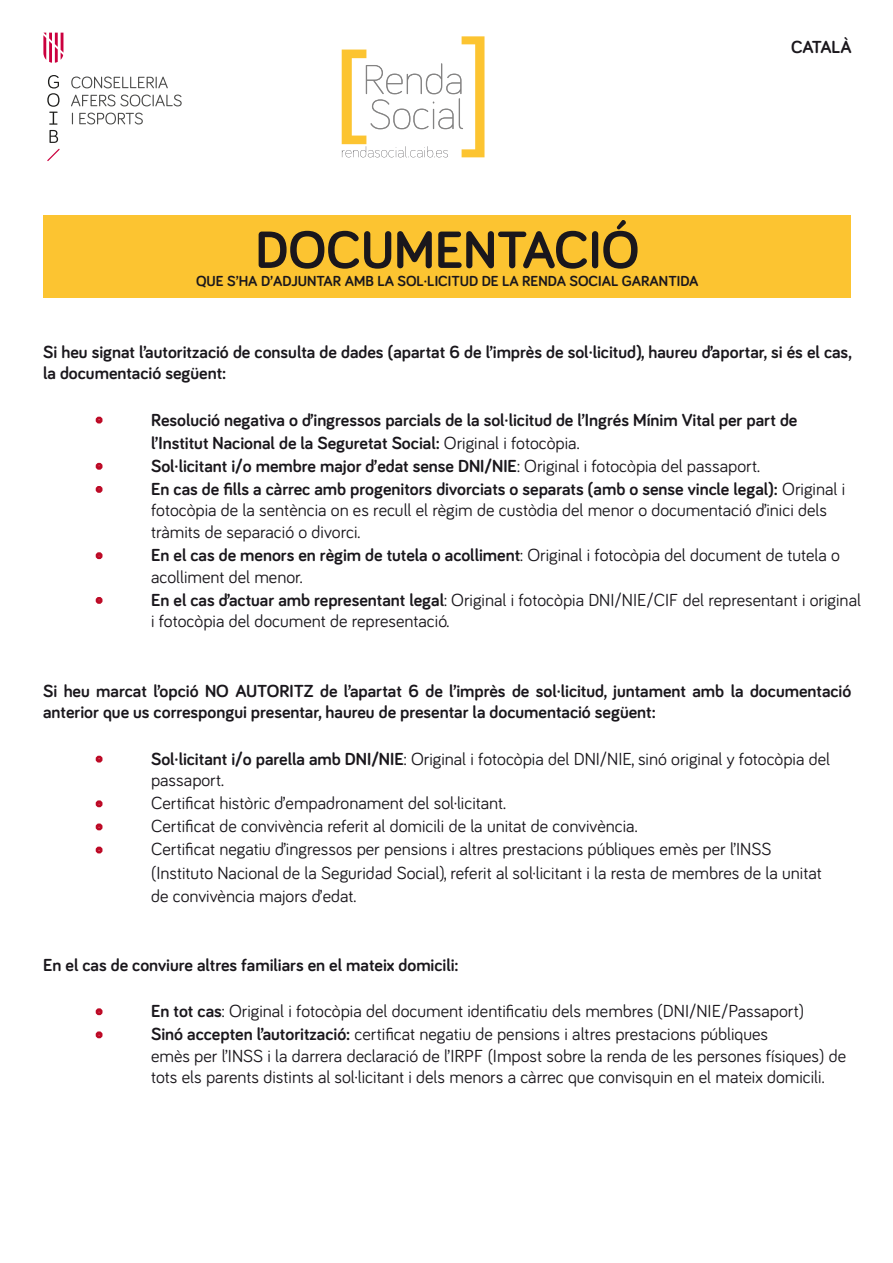
<style>
.page{position:relative;width:893px;height:1263px;background:#fff}
.page>*{position:absolute;margin:0;border:0;box-sizing:border-box;transform-origin:0 0}
.t1{font:700 54px "Bariol";color:#1a171c}
.t2{font:18px/21.6px "Bariol";color:#1a171c}
.t3{font:700 18px/21.6px "Bariol";color:#1a171c}
.t4{font:700 18px "Bariol";color:#bd0a26}
.t5{font:700 15px "Bariol";color:#1a171c}
.s1{font-weight:400}
.s2{font-weight:700}
</style>
<div class="page">
<div style="left:96px;top:417px;width:7px;height:6px;border:4px solid #bd0a26;border-radius:50%"></div>
<div style="left:96px;top:463px;width:7px;height:7px;border:4px solid #bd0a26;border-radius:50%"></div>
<div style="left:96px;top:486px;width:7px;height:7px;border:4px solid #bd0a26;border-radius:50%"></div>
<div style="left:96px;top:552px;width:7px;height:7px;border:4px solid #bd0a26;border-radius:50%"></div>
<div style="left:96px;top:597px;width:7px;height:7px;border:4px solid #bd0a26;border-radius:50%"></div>
<div style="left:96px;top:756px;width:7px;height:6px;border:4px solid #bd0a26;border-radius:50%"></div>
<div style="left:96px;top:800px;width:7px;height:7px;border:4px solid #bd0a26;border-radius:50%"></div>
<div style="left:96px;top:823px;width:7px;height:7px;border:4px solid #bd0a26;border-radius:50%"></div>
<div style="left:96px;top:846px;width:7px;height:7px;border:4px solid #bd0a26;border-radius:50%"></div>
<div style="left:96px;top:1008px;width:7px;height:7px;border:4px solid #bd0a26;border-radius:50%"></div>
<div style="left:96px;top:1031px;width:7px;height:7px;border:4px solid #bd0a26;border-radius:50%"></div>
<div style="left:43px;top:215px;width:808px;height:82px;background:#fcc431"></div>
<svg style="left:71px;top:77px;width:97px;height:11px"></svg>
<svg style="left:71px;top:95px;width:111px;height:11px"></svg>
<svg style="left:79px;top:113px;width:64px;height:11px"></svg>
<svg style="left:47px;top:149px;width:13px;height:12px"></svg>
<svg style="left:47px;top:75px;width:13px;height:68px"></svg>
<svg style="left:43px;top:33px;width:20px;height:30px"></svg>
<svg style="left:342px;top:36px;width:142px;height:122px"></svg>
<h1 class="t1" style="left:255px;top:213px;width:385px">DOCUMENTACIÓ</h1>
<p class="t5" style="left:196px;top:271px;width:504px">QUE S’HA D’ADJUNTAR AMB LA SOL·LICITUD DE LA RENDA SOCIAL GARANTIDA</p>
<p class="t3" style="left:791px;top:36px;width:62px">CATALÀ</p>
<p class="t3" style="left:43px;top:340px;width:811px">Si heu signat l’autorització de consulta de dades (apartat 6 de l’imprès de sol·licitud), haureu d’aportar, si és el cas, la documentació següent:</p>
<p class="t4" style="left:97px;top:407px;width:6px">·</p>
<p class="t3" style="left:151px;top:407px;width:648px;line-height:23.1px">Resolució negativa o d’ingressos parcials de la sol·licitud de l’Ingrés Mínim Vital per part de l’Institut Nacional de la Seguretat Social: <span class="s1">Original i fotocòpia.</span></p>
<p class="t4" style="left:97px;top:453px;width:6px">·</p>
<p class="t3" style="left:151px;top:454px;width:610px">Sol·licitant i/o membre major d’edat sense DNI/NIE<span class="s1">: Original i fotocòpia del passaport.</span></p>
<p class="t4" style="left:97px;top:476px;width:6px">·</p>
<p class="t2" style="left:151px;top:477px;width:696px"><span class="s2">En cas de fills a càrrec amb progenitors divorciats o separats (amb o sense vincle legal):</span> Original i fotocòpia de la sentència on es recull el règim de custòdia del menor o documentació d’inici dels tràmits de separació o divorci.</p>
<p class="t4" style="left:97px;top:543px;width:6px">·</p>
<p class="t2" style="left:151px;top:543px;width:690px"><span class="s2">En el cas de menors en règim de tutela o acolliment</span>: Original i fotocòpia del document de tutela o acolliment del menor.</p>
<p class="t4" style="left:97px;top:587px;width:6px">·</p>
<p class="t2" style="left:151px;top:588px;width:711px"><span class="s2">En el cas d’actuar amb representant legal</span>: Original i fotocòpia DNI/NIE/CIF del representant i original i fotocòpia del document de representació.</p>
<p class="t3" style="left:43px;top:679px;width:810px">Si heu marcat l’opció NO AUTORITZ de l’apartat 6 de l’imprès de sol·licitud, juntament amb la documentació anterior que us correspongui presentar, haureu de presentar la documentació següent:</p>
<p class="t4" style="left:97px;top:746px;width:6px">·</p>
<p class="t2" style="left:151px;top:747px;width:680px"><span class="s2">Sol·licitant i/o parella amb DNI/NIE</span>: Original i fotocòpia del DNI/NIE, sinó original y fotocòpia del passaport.</p>
<p class="t4" style="left:97px;top:791px;width:6px">·</p>
<p class="t2" style="left:151px;top:791px;width:357px">Certificat històric d’empadronament del sol·licitant.</p>
<p class="t4" style="left:97px;top:814px;width:6px">·</p>
<p class="t2" style="left:151px;top:814px;width:488px">Certificat de convivència referit al domicili de la unitat de convivència.</p>
<p class="t4" style="left:97px;top:837px;width:6px">·</p>
<p class="t2" style="left:151px;top:837px;width:672px;line-height:23.1px">Certificat negatiu d’ingressos per pensions i altres prestacions públiques emès per l’INSS (Instituto Nacional de la Seguridad Social), referit al sol·licitant i la resta de membres de la unitat de convivència majors d’edat.</p>
<p class="t3" style="left:43px;top:953px;width:417px">En el cas de conviure altres familiars en el mateix domicili:</p>
<p class="t4" style="left:97px;top:999px;width:6px">·</p>
<p class="t2" style="left:151px;top:999px;width:654px"><span class="s2">En tot cas</span>: Original i fotocòpia del document identificatiu dels membres (DNI/NIE/Passaport)</p>
<p class="t4" style="left:97px;top:1022px;width:6px">·</p>
<p class="t2" style="left:151px;top:1022px;width:697px"><span class="s2">Sinó accepten l’autorització:</span> certificat negatiu de pensions i altres prestacions públiques<br>emès per l’INSS i la darrera declaració de l’IRPF (Impost sobre la renda de les persones físiques) de tots els parents distints al sol·licitant i dels menors a càrrec que convisquin en el mateix domicili.</p>
</div>
